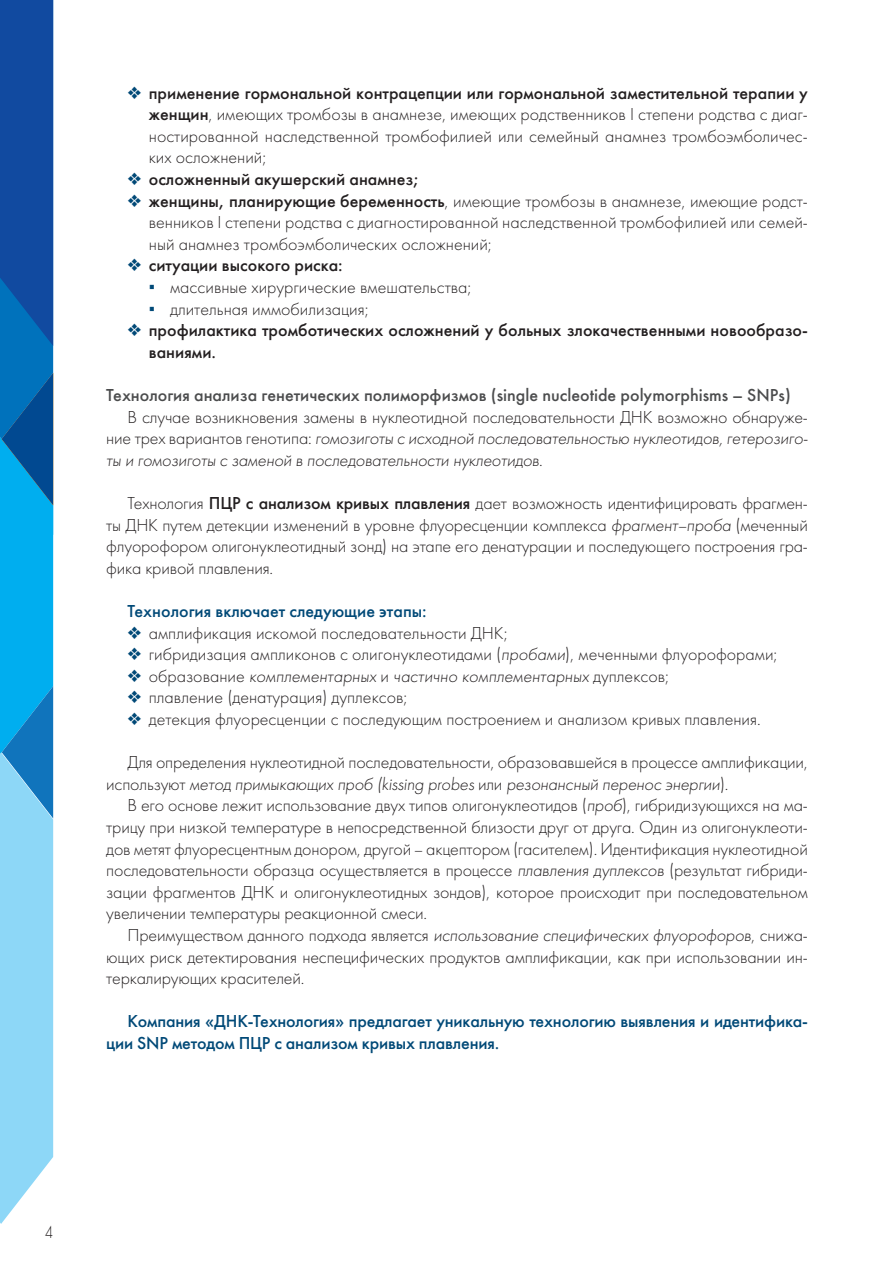
<style>
.page{position:relative;width:893px;height:1263px;background:#fff}
.page>*{position:absolute;margin:0;border:0;box-sizing:border-box;transform-origin:0 0}
.t1{font:18px/21.6px "Futura Light C";color:#231f20;text-align:justify}
.t2{font:italic 18px/21.6px "Futura Light C";letter-spacing:-.01em;color:#231f20;text-align:justify}
.t3{font:18px/21.6px "Futura Medium C";color:#231f20}
.t4{font:18px/21.6px "Futura Medium C";letter-spacing:-.01em;color:#004977}
.t5{font:18px "Futura Medium C";color:#4b4c4d}
.t6{font:18px "Futura Light C";color:#231f20;scale:.8 1}
.s1{color:#004977}
.s2{font-family:"Futura Medium C"}
.s3{font-family:"Century Gothic";font-style:italic;color:#004977}
.s4{font-style:normal}
.s5{font-style:italic}
</style>
<div class="page">
<svg style="left:0;top:0;width:53px;height:1224px;background:#3b97d2"></svg>
<p class="t3" style="left:128px;top:82px;width:682px"><span class="s1">❖</span> применение гормональной контрацепции или гормональной заместительной терапии у</p>
<p class="t1" style="left:149px;top:104px;width:661px"><span class="s2">женщин</span>, имеющих тромбозы в анамнезе, имеющих родственников I степени родства с диаг&shy;ностированной наследственной тромбофилией или семейный анамнез тромбоэмболичес&shy;ких осложнений;</p>
<p class="t3" style="left:128px;top:168px;width:293px"><span class="s1">❖</span> осложненный акушерский анамнез;</p>
<p class="t1" style="left:149px;top:190px;width:661px;text-indent:-21px"><span class="s1">❖</span> <span class="s2">женщины, планирующие беременность</span>, имеющие тромбозы в анамнезе, имеющие родст&shy;венников I степени родства с диагностированной наследственной тромбофилией или семей&shy;ный анамнез тромбоэмболических осложнений;</p>
<p class="t3" style="left:128px;top:255px;width:217px"><span class="s1">❖</span> ситуации высокого риска:</p>
<p class="t1" style="left:149px;top:277px;width:324px"><span class="s3">▪</span> массивные хирургические вмешательства;</p>
<p class="t1" style="left:149px;top:298px;width:221px"><span class="s3">▪</span> длительная иммобилизация;</p>
<p class="t3" style="left:149px;top:319px;width:661px;text-indent:-21px"><span class="s1">❖</span> профилактика тромботических осложнений у больных злокачественными новообразо&shy;ваниями.</p>
<p class="t5" style="left:106px;top:385px;width:686px">Технология анализа генетических полиморфизмов (single nucleotide polymorphisms – SNPs)</p>
<p class="t2" style="left:106px;top:406px;width:703px;text-indent:21px"><span class="s4">В случае возникновения замены в нуклеотидной последовательности ДНК возможно обнаруже&shy;ние трех вариантов генотипа:</span> гомозиготы с исходной последовательностью нуклеотидов, гетерозиго&shy;ты и гомозиготы с заменой в последовательности нуклеотидов<span class="s4">.</span></p>
<p class="t1" style="left:106px;top:493px;width:703px;text-indent:21px">Технология <span class="s2">ПЦР с анализом кривых плавления</span> дает возможность идентифицировать фрагмен&shy;ты ДНК путем детекции изменений в уровне флуоресценции комплекса <span class="s5">фрагмент–проба</span> (меченный флуорофором олигонуклеотидный зонд) на этапе его денатурации и последующего построения гра&shy;фика кривой плавления.</p>
<p class="t4" style="left:128px;top:600px;width:301px">Технология включает следующие этапы:</p>
<p class="t1" style="left:128px;top:622px;width:382px"><span class="s1">❖</span> амплификация искомой последовательности ДНК;</p>
<p class="t1" style="left:128px;top:644px;width:652px"><span class="s1">❖</span> гибридизация ампликонов с олигонуклеотидами (<span class="s5">пробами</span>), меченными флуорофорами;</p>
<p class="t2" style="left:128px;top:666px;width:543px"><span class="s1">❖</span> <span class="s4">образование</span> комплементарных <span class="s4">и</span> частично комплементарных <span class="s4">дуплексов;</span></p>
<p class="t1" style="left:128px;top:687px;width:282px"><span class="s1">❖</span> плавление (денатурация) дуплексов;</p>
<p class="t1" style="left:128px;top:709px;width:635px"><span class="s1">❖</span> детекция флуоресценции с последующим построением и анализом кривых плавления.</p>
<p class="t1" style="left:106px;top:752px;width:703px;text-indent:21px">Для определения нуклеотидной последовательности, образовавшейся в процессе амплификации, используют <span class="s5">метод примыкающих проб (kissing probes</span> или <span class="s5">резонансный перенос энергии</span>).</p>
<p class="t1" style="left:106px;top:795px;width:703px;text-indent:21px">В его основе лежит использование двух типов олигонуклеотидов (<span class="s5">проб</span>), гибридизующихся на ма&shy;трицу при низкой температуре в непосредственной близости друг от друга. Один из олигонуклеоти&shy;дов метят флуоресцентным донором, другой – акцептором (гасителем). Идентификация нуклеотидной последовательности образца осуществляется в процессе <span class="s5">плавления дуплексов</span> (результат гибриди&shy;зации фрагментов ДНК и олигонуклеотидных зондов), которое происходит при последовательном увеличении температуры реакционной смеси.</p>
<p class="t1" style="left:106px;top:925px;width:703px;text-indent:21px">Преимуществом данного подхода является <span class="s5">использование специфических флуорофоров</span>, снижа&shy;ющих риск детектирования неспецифических продуктов амплификации, как при использовании ин&shy;теркалирующих красителей.</p>
<p class="t4" style="left:106px;top:1011px;width:703px;text-indent:21px">Компания «ДНК-Технология» предлагает уникальную технологию выявления и идентифика&shy;ции SNP методом ПЦР с анализом кривых плавления.</p>
<p class="t6" style="left:45px;top:1222px;width:11px">4</p>
</div>
